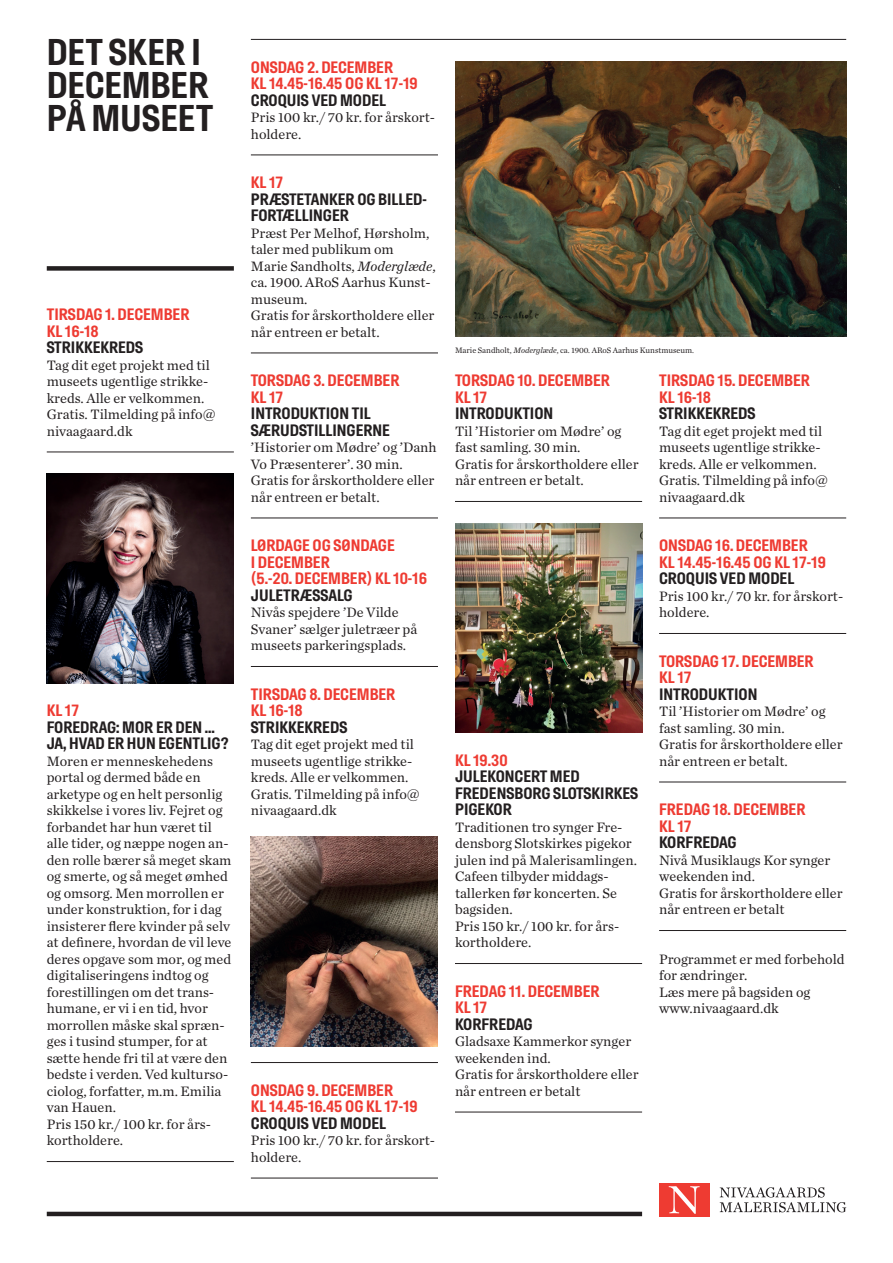
<style>
.page{position:relative;width:893px;height:1263px;background:#fff}
.page>*{position:absolute;margin:0;border:0;box-sizing:border-box;transform-origin:0 0}
.t1{font:700 37.2px/33px "Hill";color:#231f20}
.t2{font:700 16.5px/16.5px "Hill";color:#ee3b32}
.t3{font:700 16.5px/16.5px "Hill";color:#231f20}
.t4{font:14.25px/16.5px "Chronicle Text G1";color:#231f20}
.t5{font:8.25px "Chronicle Text G1";color:#231f20}
.s1{font-style:italic}
</style>
<div class="page">
<div style="left:659px;top:1183px;width:51px;height:33px;background:#ee3b32"></div>
<svg style="left:669px;top:1186px;width:31px;height:28px"></svg>
<svg style="left:720px;top:1187px;width:126px;height:25px"></svg>
<hr style="left:47px;top:452px;width:187px;height:1px;background:#231f20">
<hr style="left:47px;top:1161px;width:187px;height:1px;background:#231f20">
<hr style="left:251px;top:155px;width:187px;height:1px;background:#231f20">
<hr style="left:251px;top:353px;width:187px;height:1px;background:#231f20">
<hr style="left:251px;top:518px;width:187px;height:1px;background:#231f20">
<hr style="left:251px;top:666px;width:187px;height:1px;background:#231f20">
<hr style="left:251px;top:1062px;width:187px;height:1px;background:#231f20">
<hr style="left:251px;top:1178px;width:187px;height:1px;background:#231f20">
<hr style="left:455px;top:501px;width:187px;height:1px;background:#231f20">
<hr style="left:455px;top:963px;width:187px;height:1px;background:#231f20">
<hr style="left:455px;top:1112px;width:187px;height:1px;background:#231f20">
<hr style="left:659px;top:518px;width:187px;height:1px;background:#231f20">
<hr style="left:659px;top:633px;width:187px;height:1px;background:#231f20">
<hr style="left:659px;top:782px;width:187px;height:1px;background:#231f20">
<hr style="left:659px;top:930px;width:187px;height:1px;background:#231f20">
<hr style="left:47px;top:1212px;width:595px;height:4px;background:#231f20">
<div style="left:47px;top:266px;width:187px;height:5px;background:#231f20"></div>
<img style="left:251px;top:837px;width:187px;height:209px">
<img style="left:455px;top:523px;width:187px;height:210px">
<img style="left:47px;top:474px;width:187px;height:209px">
<img style="left:455px;top:61px;width:391px;height:276px">
<hr style="left:251px;top:39px;width:595px;height:1px;background:#231f20">
<h1 class="t1" style="left:47px;top:36px;width:168px">DET SKER I<br>DECEMBER<br>PÅ MUSEET</h1>
<p class="t2" style="left:47px;top:306px;width:144px">TIRSDAG 1. DECEMBER<br>KL 16-18</p>
<p class="t3" style="left:47px;top:339px;width:98px">STRIKKEKREDS</p>
<p class="t4" style="left:47px;top:356px;width:170px">Tag dit eget projekt med til museets ugentlige strikke&shy;kreds. Alle er velkommen.<br>Gratis. Tilmelding på info@ nivaagaard.dk</p>
<p class="t2" style="left:47px;top:702px;width:34px">KL 17</p>
<p class="t3" style="left:47px;top:719px;width:183px">FOREDRAG: MOR ER DEN …<br>JA, HVAD ER HUN EGENTLIG?</p>
<p class="t4" style="left:47px;top:752px;width:186px">Moren er menneskehedens portal og dermed både en arketype og en helt personlig skikkelse i vores liv. Fejret og forbandet har hun været til alle tider, og næppe nogen an&shy;den rolle bærer så meget skam og smerte, og så meget ømhed og omsorg. Men morrollen er under konstruktion, for i dag insisterer flere kvinder på selv at definere, hvordan de vil leve deres opgave som mor, og med digitaliseringens indtog og forestillingen om det trans&shy;humane, er vi i en tid, hvor morrollen måske skal spræn&shy;ges i tusind stumper, for at sætte hende fri til at være den bedste i verden. Ved kulturso&shy;ciolog, forfatter, m.m. Emilia van Hauen.<br>Pris 150 kr./ 100 kr. for års&shy;kortholdere.</p>
<p class="t2" style="left:251px;top:59px;width:168px">ONSDAG 2. DECEMBER<br>KL 14.45-16.45 OG KL 17-19</p>
<p class="t3" style="left:251px;top:92px;width:137px">CROQUIS VED MODEL</p>
<p class="t4" style="left:251px;top:108px;width:186px">Pris 100 kr./ 70 kr. for årskort&shy;holdere.</p>
<p class="t2" style="left:251px;top:174px;width:34px">KL 17</p>
<p class="t3" style="left:251px;top:191px;width:178px">PRÆSTETANKER OG BILLED-<br>FORTÆLLINGER</p>
<p class="t4" style="left:251px;top:224px;width:186px">Præst Per Melhof, Hørsholm, taler med publikum om<br>Marie Sandholts, <span class="s1">Moderglæde</span>, ca. 1900. ARoS Aarhus Kunst&shy;museum.<br>Gratis for årskortholdere eller når entreen er betalt.</p>
<p class="t2" style="left:251px;top:372px;width:150px">TORSDAG 3. DECEMBER<br>KL 17</p>
<p class="t3" style="left:251px;top:405px;width:141px">INTRODUKTION TIL<br>SÆRUDSTILLINGERNE</p>
<p class="t4" style="left:251px;top:438px;width:187px">’Historier om Mødre’ og ’Danh<br>Vo Præsenterer’. 30 min.<br>Gratis for årskortholdere eller når entreen er betalt.</p>
<p class="t2" style="left:251px;top:537px;width:178px">LØRDAGE OG SØNDAGE<br>I DECEMBER<br>(5.-20. DECEMBER) KL 10-16</p>
<p class="t3" style="left:251px;top:587px;width:103px">JULETRÆSSALG</p>
<p class="t4" style="left:251px;top:603px;width:168px">Nivås spejdere ’De Vilde<br>Svaner’ sælger juletræer på museets parkeringsplads.</p>
<p class="t2" style="left:251px;top:686px;width:146px">TIRSDAG 8. DECEMBER<br>KL 16-18</p>
<p class="t3" style="left:251px;top:719px;width:98px">STRIKKEKREDS</p>
<p class="t4" style="left:251px;top:735px;width:170px">Tag dit eget projekt med til museets ugentlige strikke&shy;kreds. Alle er velkommen.<br>Gratis. Tilmelding på info@ nivaagaard.dk</p>
<p class="t2" style="left:251px;top:1082px;width:168px">ONSDAG 9. DECEMBER<br>KL 14.45-16.45 OG KL 17-19</p>
<p class="t3" style="left:251px;top:1115px;width:137px">CROQUIS VED MODEL</p>
<p class="t4" style="left:251px;top:1131px;width:186px">Pris 100 kr./ 70 kr. for årskort&shy;holdere.</p>
<p class="t5" style="left:455px;top:344px;width:241px">Marie Sandholt, <span class="s1">Moderglæde</span>, ca. 1900. ARoS Aarhus Kunstmuseum.</p>
<p class="t2" style="left:455px;top:372px;width:156px">TORSDAG 10. DECEMBER<br>KL 17</p>
<p class="t3" style="left:455px;top:405px;width:100px">INTRODUKTION</p>
<p class="t4" style="left:455px;top:422px;width:185px">Til ’Historier om Mødre’ og fast samling. 30 min.<br>Gratis for årskortholdere eller når entreen er betalt.</p>
<p class="t2" style="left:455px;top:752px;width:54px">KL 19.30</p>
<p class="t3" style="left:455px;top:768px;width:185px">JULEKONCERT MED<br>FREDENSBORG SLOTSKIRKES<br>PIGEKOR</p>
<p class="t4" style="left:455px;top:818px;width:184px">Traditionen tro synger Fre&shy;densborg Slotskirkes pigekor julen ind på Malerisamlingen.<br>Cafeen tilbyder middags&shy;tallerken før koncerten. Se bagsiden.<br>Pris 150 kr./ 100 kr. for års&shy;kortholdere.</p>
<p class="t2" style="left:455px;top:983px;width:146px">FREDAG 11. DECEMBER<br>KL 17</p>
<p class="t3" style="left:455px;top:1016px;width:79px">KORFREDAG</p>
<p class="t4" style="left:455px;top:1032px;width:185px">Gladsaxe Kammerkor synger weekenden ind.<br>Gratis for årskortholdere eller når entreen er betalt</p>
<p class="t2" style="left:659px;top:372px;width:152px">TIRSDAG 15. DECEMBER<br>KL 16-18</p>
<p class="t3" style="left:659px;top:405px;width:98px">STRIKKEKREDS</p>
<p class="t4" style="left:659px;top:422px;width:170px">Tag dit eget projekt med til museets ugentlige strikke&shy;kreds. Alle er velkommen.<br>Gratis. Tilmelding på info@ nivaagaard.dk</p>
<p class="t2" style="left:659px;top:537px;width:168px">ONSDAG 16. DECEMBER<br>KL 14.45-16.45 OG KL 17-19</p>
<p class="t3" style="left:659px;top:570px;width:137px">CROQUIS VED MODEL</p>
<p class="t4" style="left:659px;top:587px;width:186px">Pris 100 kr./ 70 kr. for årskort&shy;holdere.</p>
<p class="t2" style="left:659px;top:653px;width:156px">TORSDAG 17. DECEMBER<br>KL 17</p>
<p class="t3" style="left:659px;top:686px;width:100px">INTRODUKTION</p>
<p class="t4" style="left:659px;top:702px;width:185px">Til ’Historier om Mødre’ og fast samling. 30 min.<br>Gratis for årskortholdere eller når entreen er betalt.</p>
<p class="t2" style="left:659px;top:801px;width:148px">FREDAG 18. DECEMBER<br>KL 17</p>
<p class="t3" style="left:659px;top:834px;width:79px">KORFREDAG</p>
<p class="t4" style="left:659px;top:851px;width:185px">Nivå Musiklaugs Kor synger weekenden ind.<br>Gratis for årskortholdere eller når entreen er betalt</p>
<p class="t4" style="left:659px;top:950px;width:187px">Programmet er med forbehold for ændringer.<br>Læs mere på bagsiden og www.nivaagaard.dk</p>
</div>
